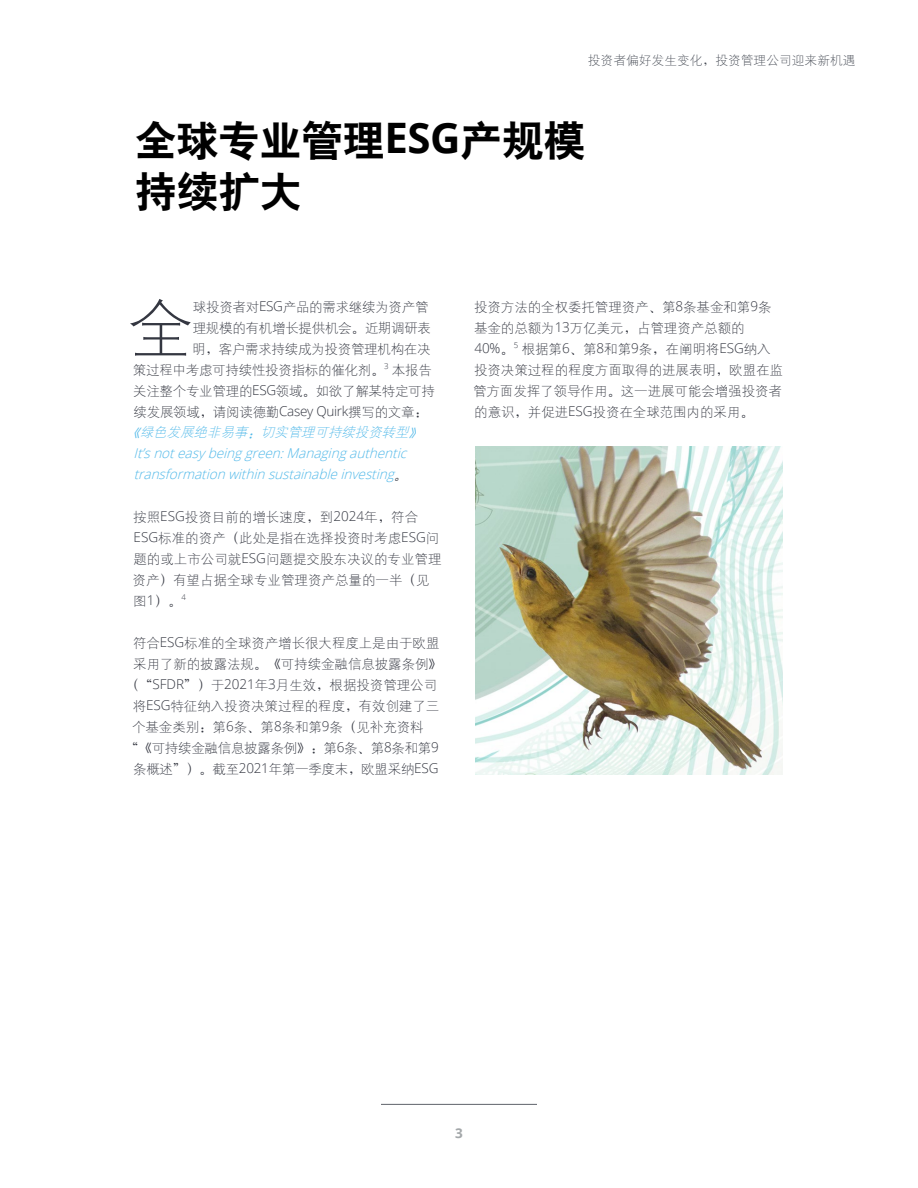
<style>
.page{position:relative;width:918px;height:1188px;background:#fff}
.page>*{position:absolute;margin:0;border:0;box-sizing:border-box;transform-origin:0 0}
.t1{font:65.85px "H Yg 1 gj";color:#343741}
.t2{font:42px/51px "H Yb 2 gj";letter-spacing:-.01em;color:#000}
.t3{font:13.5px/21px "H Yg 1 gj";letter-spacing:-.005em;color:#343741}
.t4{font:italic 300 13.5px/21px "Open Sans";color:#52b9e9}
.t5{font:italic 13.5px "H Yg 1 gj";color:#52b9e9}
.t6{font:13.5px "H Ya 6 gj";color:#343741}
.t7{font:700 13.5px "Open Sans";color:#a3a7a9}
.t8{font:12.75px "H Yg 1 gj";color:#474c55}
.s1{font-family:"H Ya 6 gj"}
.s2{font-family:"Open Sans";font-weight:700}
.s3{font-family:"Open Sans";font-weight:300}
.s4{font-family:"H Ya 6 gj";font-weight:400;color:#343741}
.s5{font-family:"H Yg 1 gj"}
</style>
<div class="page">
<hr style="left:381px;top:1104px;width:156px;height:1px;background:#5f636a">
<img style="left:476px;top:446px;width:307px;height:329px">
<p class="t8" style="left:588px;top:53px;width:269px">投资者偏好发生变化<span class="s1">，</span>投资管理公司迎来新机遇</p>
<h2 class="t2" style="left:135px;top:115px;width:452px">全球专业管理<span class="s2">ESG</span>产规模持续扩大</h2>
<h1 class="t1" style="left:128px;top:295px;width:67px">全</h1>
<p class="t3" style="left:193px;top:296px;width:237px">球投资者对<span class="s3">ESG</span>产品的需求继续为资产管</p>
<p class="t3" style="left:193px;top:317px;width:240px">理规模的有机增长提供机会<span class="s1">。</span>近期调研表</p>
<p class="t3" style="left:192px;top:338px;width:240px">明<span class="s1">，</span>客户需求持续成为投资管理机构在决</p>
<p class="t3" style="left:133px;top:359px;width:300px">策过程中考虑可持续性投资指标的催化剂<span class="s1">。</span><sup>3</sup> 本报告</p>
<p class="t3" style="left:133px;top:380px;width:303px">关注整个专业管理的<span class="s3">ESG</span>领域<span class="s1">。</span>如欲了解某特定可持</p>
<p class="t3" style="left:134px;top:401px;width:296px">续发展领域<span class="s1">，</span>请阅读德勤<span class="s3">Casey Quirk</span>撰写的文章<span class="s1">：</span></p>
<p class="t5" style="left:127px;top:426px;width:301px"><span class="s1">《</span>绿色发展绝非易事<span class="s1">：</span>切实管理可持续投资转型<span class="s1">》</span></p>
<p class="t4" style="left:134px;top:442px;width:279px">It’snoteasy beinggreen:Managingauthentic transformationwithinsustainableinvesting<span class="s4">。</span></p>
<p class="t3" style="left:133px;top:506px;width:311px">按照<span class="s3">ESG</span>投资目前的增长速度<span class="s1">，</span>到<span class="s3">2024</span>年<span class="s1">，</span>符合<br><span class="s3">ESG</span>标准的资产<span class="s1">（</span>此处是指在选择投资时考虑<span class="s3">ESG</span>问题的或上市公司就<span class="s3">ESG</span>问题提交股东决议的专业管理资产<span class="s1">）</span>有望占据全球专业管理资产总量的一半<span class="s1">（</span>见</p>
<p class="t6" style="left:133px;top:594px;width:54px"><span class="s5">图</span><span class="s3">1</span>）。<sup>4</sup></p>
<p class="t3" style="left:133px;top:632px;width:308px">符合<span class="s3">ESG</span>标准的全球资产增长很大程度上是由于欧盟</p>
<p class="t3" style="left:133px;top:653px;width:311px">采用了新的披露法规<span class="s1">。《</span>可持续金融信息披露条例<span class="s1">》</span></p>
<p class="t3" style="left:126px;top:674px;width:313px"><span class="s1">（“</span><span class="s3">SFDR</span><span class="s1">”）</span>于<span class="s3">2021</span>年<span class="s3">3</span>月生效<span class="s1">，</span>根据投资管理公司</p>
<p class="t3" style="left:133px;top:695px;width:308px">将<span class="s3">ESG</span>特征纳入投资决策过程的程度<span class="s1">，</span>有效创建了三</p>
<p class="t3" style="left:132px;top:716px;width:293px">个基金类别<span class="s1">：</span>第<span class="s3">6</span>条<span class="s1">、</span>第<span class="s3">8</span>条和第<span class="s3">9</span>条<span class="s1">（</span>见补充资料</p>
<p class="t3" style="left:125px;top:737px;width:315px"><span class="s1">“《</span>可持续金融信息披露条例<span class="s1">》：</span>第<span class="s3">6</span>条<span class="s1">、</span>第<span class="s3">8</span>条和第<span class="s3">9</span></p>
<p class="t3" style="left:133px;top:758px;width:307px">条概述<span class="s1">”）。</span>截至<span class="s3">2021</span>年第一季度末<span class="s1">，</span>欧盟采纳<span class="s3">ESG</span></p>
<p class="t3" style="left:473px;top:296px;width:311px">投资方法的全权委托管理资产<span class="s1">、</span>第<span class="s3">8</span>条基金和第<span class="s3">9</span>条基金的总额为<span class="s3">13</span>万亿美元<span class="s1">，</span>占管理资产总额的<br><span class="s3">40%</span><span class="s1">。</span><sup>5</sup> 根据第<span class="s3">6</span><span class="s1">、</span>第<span class="s3">8</span>和第<span class="s3">9</span>条<span class="s1">，</span>在阐明将<span class="s3">ESG</span>纳入投资决策过程的程度方面取得的进展表明<span class="s1">，</span>欧盟在监管方面发挥了领导作用<span class="s1">。</span>这一进展可能会增强投资者的意识<span class="s1">，</span>并促进<span class="s3">ESG</span>投资在全球范围内的采用<span class="s1">。</span></p>
<p class="t7" style="left:455px;top:1123px;width:9px">3</p>
</div>
